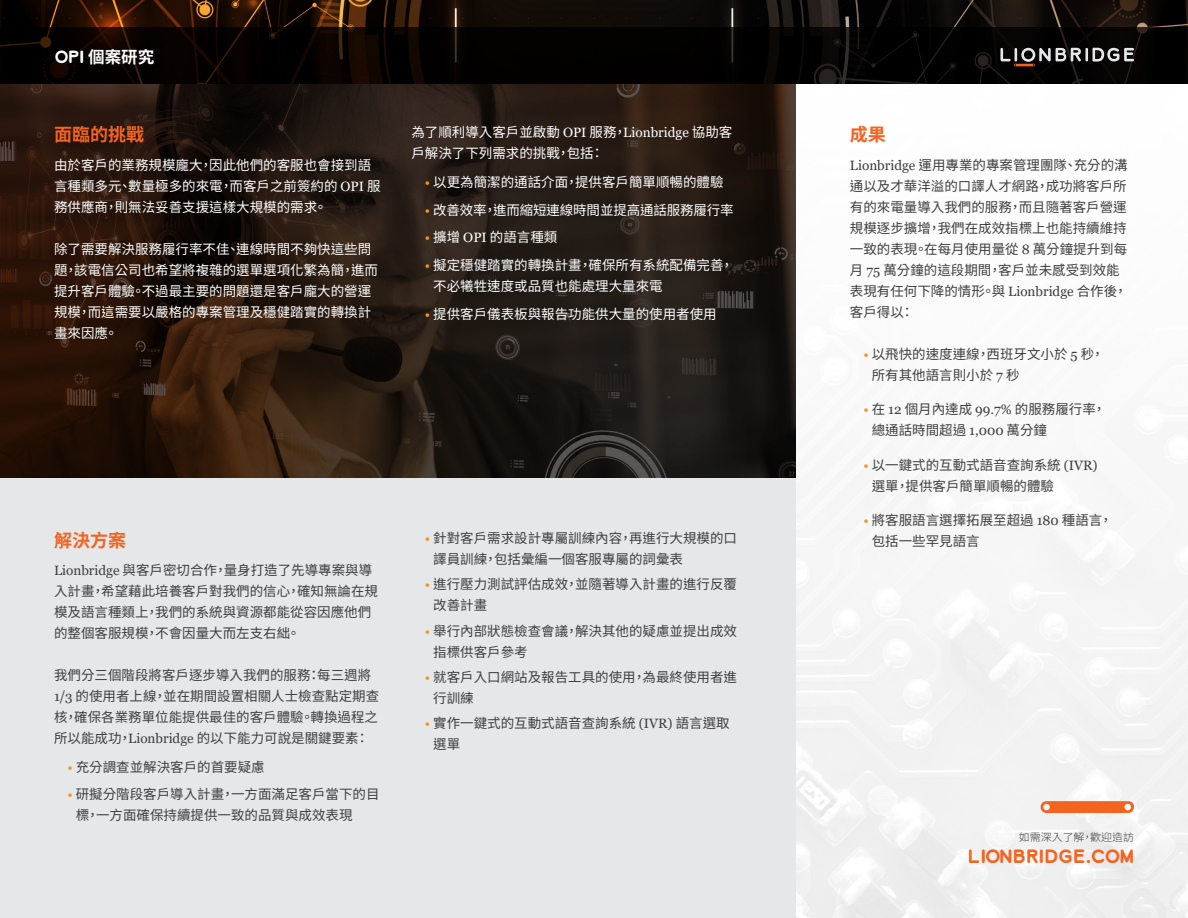
<style>
.page{position:relative;width:1188px;height:918px;background:#fff}
.page>*{position:absolute;margin:0;border:0;box-sizing:border-box;transform-origin:0 0}
.t1{font:700 18px "Lionbridge Sans";color:#f36421}
.t2{font:700 18px "Noto Sans CJ Ktc";color:#f36421}
.t3{font:700 16.5px "Noto Sans CJ Ktc";color:#fff}
.t4{font:13.5px/21px "Noto Sans CJ Ktc";color:#3e3e3f}
.t5{font:13.5px/21px "Noto Sans CJ Ktc";color:#fff}
.t6{font:300 10.5px "Noto Sans CJ Ktc";color:#3e3e3f;scale:1.04 1}
.s1{font-family:"Lionbridge Sans"}
.s2{font-family:"Georgia"}
.s3{font-family:"Georgia";color:#f7931d}
</style>
<div class="page">
<img style="left:796px;top:83px;width:392px;height:835px">
<svg style="left:0;top:83px;width:796px;height:395px;background:#251911"></svg>
<div style="left:0;top:478px;width:796px;height:440px;background:#e6e7e9"></div>
<img style="left:0;top:0;width:1188px;height:27px">
<svg style="left:0;top:27px;width:1188px;height:56px;background:#050201"></svg>
<svg style="left:1000px;top:48px;width:134px;height:18px;background:#504d4c"></svg>
<svg style="left:1041px;top:801px;width:93px;height:12px"></svg>
<p class="t3" style="left:55px;top:48px;width:101px"><span class="s1">OPI</span> 個案研究</p>
<p class="t2" style="left:54px;top:124px;width:91px">面臨的挑戰</p>
<p class="t5" style="left:54px;top:154px;width:328px">由於客戶的業務規模龐大，因此他們的客服也會接到語言種類多元、數量極多的來電，而客戶之前簽約的 <span class="s2">OPI</span> 服務供應商，則無法妥善支援這樣大規模的需求。</p>
<p class="t5" style="left:54px;top:238px;width:325px">除了需要解決服務履行率不佳、連線時間不夠快這些問題，該電信公司也希望將複雜的選單選項化繁為簡，進而提升客戶體驗。不過最主要的問題還是客戶龐大的營運規模，而這需要以嚴格的專案管理及穩健踏實的轉換計畫來因應。</p>
<p class="t5" style="left:411px;top:122px;width:322px">為了順利導入客戶並啟動 <span class="s2">OPI</span> 服務，<span class="s2">Lionbridge</span> 協助客戶解決了下列需求的挑戰，包括：</p>
<p class="t5" style="left:425px;top:172px;width:300px"><span class="s3">•</span> 以更為簡潔的通話介面，提供客戶簡單順暢的體驗</p>
<p class="t5" style="left:425px;top:200px;width:310px"><span class="s3">•</span> 改善效率，進而縮短連線時間並提高通話服務履行率</p>
<p class="t5" style="left:425px;top:227px;width:134px"><span class="s3">•</span> 擴增 <span class="s2">OPI</span> 的語言種類</p>
<p class="t5" style="left:433px;top:255px;width:302px;text-indent:-8px"><span class="s3">•</span> 擬定穩健踏實的轉換計畫，確保所有系統配備完善，不必犧牲速度或品質也能處理大量來電</p>
<p class="t5" style="left:425px;top:304px;width:293px"><span class="s3">•</span> 提供客戶儀表板與報告功能供大量的使用者使用</p>
<p class="t2" style="left:54px;top:530px;width:73px">解決方案</p>
<p class="t4" style="left:54px;top:560px;width:325px"><span class="s2">Lionbridge</span> 與客戶密切合作，量身打造了先導專案與導入計畫，希望藉此培養客戶對我們的信心，確知無論在規模及語言種類上，我們的系統與資源都能從容因應他們的整個客服規模，不會因量大而左支右絀。</p>
<p class="t4" style="left:54px;top:665px;width:327px">我們分三個階段將客戶逐步導入我們的服務：每三週將<br><span class="s2">1</span>/<span class="s2">3</span> 的使用者上線，並在期間設置相關人士檢查點定期查核，確保各業務單位能提供最佳的客戶體驗。轉換過程之所以能成功，<span class="s2">Lionbridge</span> 的以下能力可說是關鍵要素：</p>
<p class="t4" style="left:68px;top:757px;width:199px"><span class="s3">•</span> 充分調查並解決客戶的首要疑慮</p>
<p class="t4" style="left:76px;top:784px;width:305px;text-indent:-8px"><span class="s3">•</span> 研擬分階段客戶導入計畫，一方面滿足客戶當下的目標，一方面確保持續提供一致的品質與成效表現</p>
<p class="t4" style="left:433px;top:528px;width:305px;text-indent:-8px"><span class="s3">•</span> 針對客戶需求設計專屬訓練內容，再進行大規模的口譯員訓練，包括彙編一個客服專屬的詞彙表</p>
<p class="t4" style="left:433px;top:574px;width:305px;text-indent:-8px"><span class="s3">•</span> 進行壓力測試評估成效，並隨著導入計畫的進行反覆改善計畫</p>
<p class="t4" style="left:433px;top:621px;width:305px;text-indent:-8px"><span class="s3">•</span> 舉行內部狀態檢查會議，解決其他的疑慮並提出成效指標供客戶參考</p>
<p class="t4" style="left:433px;top:667px;width:305px;text-indent:-8px"><span class="s3">•</span> 就客戶入口網站及報告工具的使用，為最終使用者進行訓練</p>
<p class="t4" style="left:433px;top:713px;width:298px;text-indent:-8px"><span class="s3">•</span> 實作一鍵式的互動式語音查詢系統 <span class="s2">(IVR)</span> 語言選取選單</p>
<p class="t2" style="left:850px;top:124px;width:37px">成果</p>
<p class="t4" style="left:850px;top:154px;width:279px"><span class="s2">Lionbridge</span> 運用專業的專案管理團隊、充分的溝通以及才華洋溢的口譯人才網路，成功將客戶所有的來電量導入我們的服務，而且隨著客戶營運規模逐步擴增，我們在成效指標上也能持續維持一致的表現。在每月使用量從 <span class="s2">8</span> 萬分鐘提升到每月 <span class="s2">75</span> 萬分鐘的這段期間，客戶並未感受到效能表現有任何下降的情形。與 <span class="s2">Lionbridge</span> 合作後，客戶得以：</p>
<p class="t4" style="left:872px;top:343px;width:234px;text-indent:-8px"><span class="s3">•</span> 以飛快的速度連線，西班牙文小於 <span class="s2">5</span> 秒，所有其他語言則小於 <span class="s2">7</span> 秒</p>
<p class="t4" style="left:872px;top:399px;width:236px;text-indent:-8px"><span class="s3">•</span> 在 <span class="s2">12</span> 個月內達成 <span class="s2">99.7%</span> 的服務履行率，總通話時間超過 <span class="s2">1,000</span> 萬分鐘</p>
<p class="t4" style="left:872px;top:454px;width:227px;text-indent:-8px"><span class="s3">•</span> 以一鍵式的互動式語音查詢系統 <span class="s2">(IVR)</span>選單，提供客戶簡單順暢的體驗</p>
<p class="t4" style="left:872px;top:510px;width:242px;text-indent:-8px"><span class="s3">•</span> 將客服語言選擇拓展至超過 <span class="s2">180</span> 種語言，包括一些罕見語言</p>
<p class="t6" style="left:1019px;top:831px;width:112px">如需深入了解，歡迎造訪</p>
<p class="t1" style="left:968px;top:843px;width:168px">LIONBRIDGE.COM</p>
</div>
